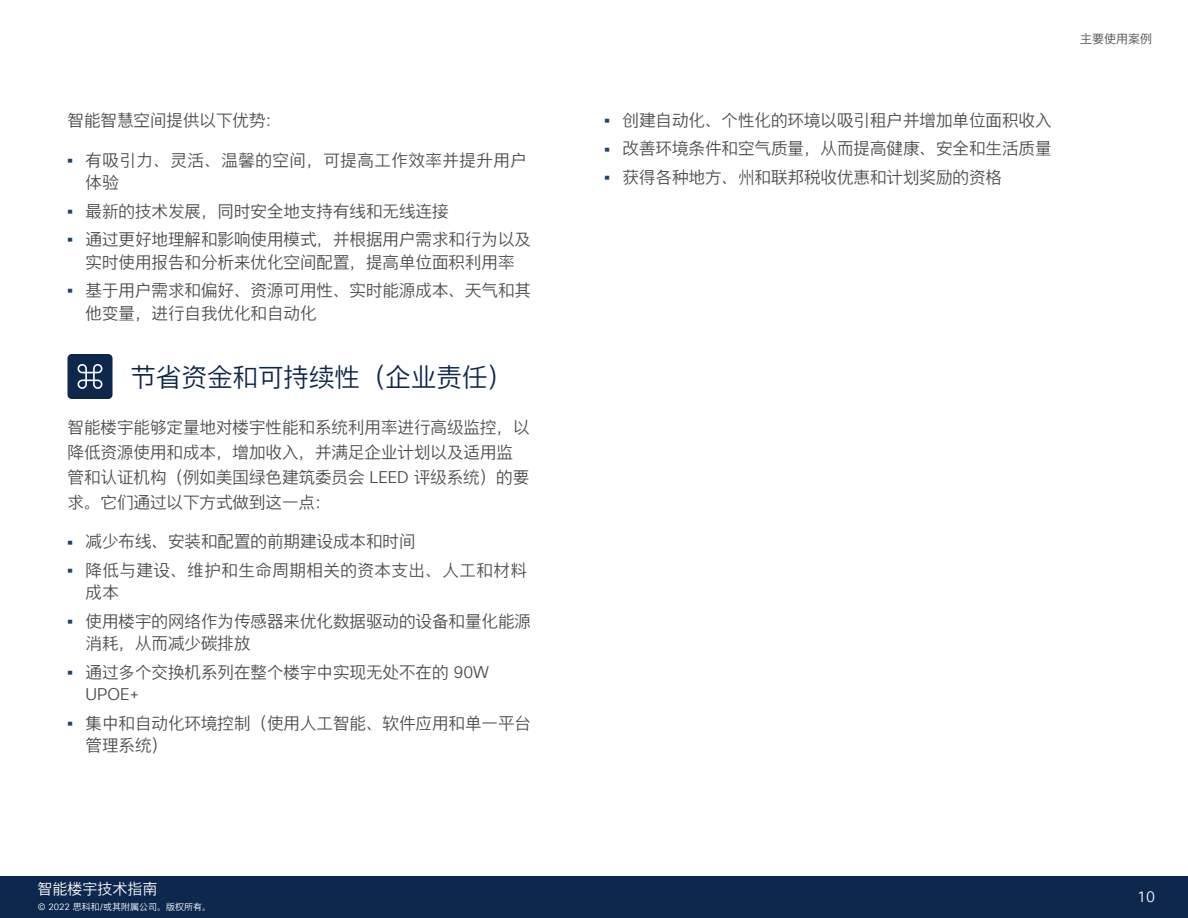
<style>
.page{position:relative;width:1188px;height:918px;background:#fff}
.page>*{position:absolute;margin:0;border:0;box-sizing:border-box;transform-origin:0 0}
.t1{font:25.5px "Cisco Sans CHS Light";color:#0d274d}
.t2{font:16.5px/22.5px "Cisco Sans CHS Light";color:#4d4c4c}
.t3{font:16.5px/22.5px "Cisco Sans CHS Light";letter-spacing:.03em;color:#4d4c4c}
.t4{font:15px "Cisco Sans CHS Light";color:#fff}
.t5{font:15px "Cisco Sans TT Light";color:#fff}
.t6{font:12px "Cisco Sans CHS Light";color:#4d4c4c}
.t7{font:9px "Cisco Sans CHS Light";color:#fff}
.s1{font-family:"Cisco Sans TT";font-weight:800;color:#1e4471}
.s2{font-family:"Cisco Sans TT Light"}
</style>
<div class="page">
<div style="left:0;top:876px;width:1188px;height:42px;background:#0d274d"></div>
<div style="left:68px;top:354px;width:44px;height:45px;background:#0d274d;border-radius:4px"></div>
<svg style="left:78px;top:364px;width:24px;height:25px"></svg>
<p class="t2" style="left:68px;top:109px;width:216px">智能智慧空间提供以下优势：</p>
<p class="t3" style="left:86px;top:149px;width:443px;text-indent:-18px"><span class="s1">•</span> 有吸引力、灵活、温馨的空间，可提高工作效率并提升用户体验</p>
<p class="t2" style="left:68px;top:200px;width:382px"><span class="s1">•</span> 最新的技术发展，同时安全地支持有线和无线连接</p>
<p class="t2" style="left:68px;top:228px;width:465px;text-align:center"><span class="s1">•</span> 通过更好地理解和影响使用模式，并根据用户需求和行为以及实时使用报告和分析来优化空间配置，提高单位面积利用率</p>
<p class="t2" style="left:86px;top:279px;width:447px;text-indent:-18px"><span class="s1">•</span> 基于用户需求和偏好、资源可用性、实时能源成本、天气和其他变量，进行自我优化和自动化</p>
<p class="t1" style="left:130px;top:361px;width:384px">节省资金和可持续性（企业责任）</p>
<p class="t2" style="left:68px;top:415px;width:463px;line-height:24.8px">智能楼宇能够定量地对楼宇性能和系统利用率进行高级监控，以降低资源使用和成本，增加收入，并满足企业计划以及适用监管和认证机构（例如美国绿色建筑委员会 <span class="s2">LEED</span> 评级系统）的要求。它们通过以下方式做到这一点：</p>
<p class="t2" style="left:68px;top:530px;width:349px"><span class="s1">•</span> 减少布线、安装和配置的前期建设成本和时间</p>
<p class="t3" style="left:86px;top:559px;width:443px;text-indent:-18px"><span class="s1">•</span> 降低与建设、维护和生命周期相关的资本支出、人工和材料成本</p>
<p class="t2" style="left:86px;top:610px;width:447px;text-indent:-18px"><span class="s1">•</span> 使用楼宇的网络作为传感器来优化数据驱动的设备和量化能源消耗，从而减少碳排放</p>
<p class="t2" style="left:86px;top:661px;width:405px;text-indent:-18px"><span class="s1">•</span> 通过多个交换机系列在整个楼宇中实现无处不在的 <span class="s2">90W<br>UPOE+</span></p>
<p class="t2" style="left:86px;top:712px;width:447px;text-indent:-18px"><span class="s1">•</span> 集中和自动化环境控制（使用人工智能、软件应用和单一平台管理系统）</p>
<p class="t4" style="left:38px;top:879px;width:121px">智能楼宇技术指南</p>
<p class="t7" style="left:38px;top:901px;width:175px"><span class="s2">© 2022</span> 思科和<span class="s2">/</span>或其附属公司。版权所有。</p>
<p class="t2" style="left:604px;top:109px;width:448px"><span class="s1">•</span> 创建自动化、个性化的环境以吸引租户并增加单位面积收入</p>
<p class="t2" style="left:604px;top:137px;width:448px"><span class="s1">•</span> 改善环境条件和空气质量，从而提高健康、安全和生活质量</p>
<p class="t2" style="left:604px;top:166px;width:399px"><span class="s1">•</span> 获得各种地方、州和联邦税收优惠和计划奖励的资格</p>
<p class="t6" style="left:1080px;top:31px;width:73px">主要使用案例</p>
<p class="t5" style="left:1137px;top:887px;width:19px">10</p>
</div>
